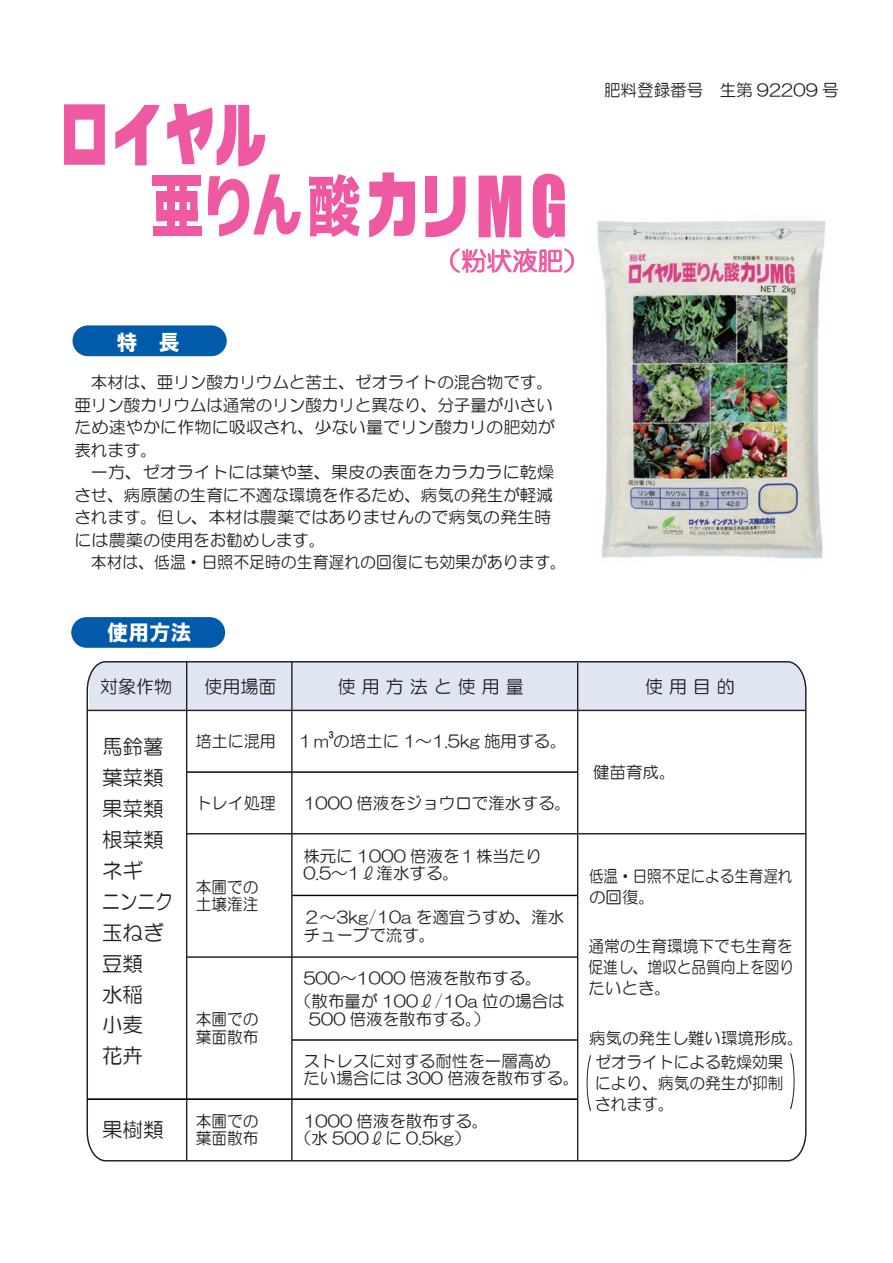
<style>
.page{position:relative;width:893px;height:1263px;background:#fff}
.page>*{position:absolute;margin:0;border:0;box-sizing:border-box;transform-origin:0 0}
.t1{font:25.5px "HG Maru Gothic MPRO";color:#ef59a1}
.t2{font:21.45px "HGS Soei Kakugothic UB";color:#fff}
.t3{font:20.55px/30.9px "HG Maru Gothic MPRO";color:#231f20}
.t4{font:18px "HG Maru Gothic MPRO";color:#231f20}
.t5{font:16.8px "HG Maru Gothic MPRO";color:#231f20}
.t6{font:16.5px/17.7px "HG Maru Gothic MPRO";color:#231f20}
.t7{font:16.5px/22.5px "HG Maru Gothic MPRO";color:#231f20;scale:1.04 1}
.t8{font:16.5px/21px "HG Maru Gothic MPRO";color:#231f20;scale:.95 1}
.t9{font:16.5px "HG Maru Gothic MPRO";color:#231f20;scale:.96 1}
.t10{font:16.5px/21px "HG Maru Gothic MPRO";color:#231f20;scale:.88 1}
.t11{font:9px "HGS Soei Kakugothic UB";color:#231f20}
</style>
<div class="page">
<img style="left:597px;top:220px;width:228px;height:339px">
<svg style="left:86px;top:661px;width:721px;height:501px"></svg>
<hr style="left:87px;top:710px;width:719px;height:1px;background:#231f20">
<hr style="left:186px;top:662px;width:1px;height:499px;background:#231f20">
<hr style="left:187px;top:833px;width:619px;height:1px;background:#231f20">
<svg style="left:587px;top:1055px;width:4px;height:56px"></svg>
<svg style="left:790px;top:1053px;width:5px;height:56px"></svg>
<div style="left:71px;top:617px;width:154px;height:31px;background:#015aaa;border-radius:15px"></div>
<div style="left:73px;top:325px;width:154px;height:31px;background:#015aaa;border-radius:15px"></div>
<svg style="left:450px;top:248px;width:124px;height:25px"></svg>
<svg style="left:64px;top:104px;width:41px;height:61px"></svg>
<svg style="left:115px;top:105px;width:45px;height:60px"></svg>
<svg style="left:479px;top:176px;width:42px;height:61px;background:#f06cab"></svg>
<svg style="left:533px;top:174px;width:32px;height:64px;background:#f178b2"></svg>
<div style="left:153px;top:175px;width:48px;height:10px;background:#ef59a1"></div>
<div style="left:153px;top:226px;width:49px;height:10px;background:#ef59a1"></div>
<div style="left:156px;top:191px;width:41px;height:11px;background:#ef59a1"></div>
<div style="left:157px;top:211px;width:40px;height:10px;background:#ef59a1"></div>
<div style="left:156px;top:191px;width:8px;height:30px;background:#ef59a1"></div>
<svg style="left:425px;top:176px;width:41px;height:61px"></svg>
<svg style="left:309px;top:174px;width:51px;height:63px"></svg>
<svg style="left:369px;top:172px;width:46px;height:65px"></svg>
<svg style="left:167px;top:104px;width:134px;height:133px"></svg>
<hr style="left:87px;top:1098px;width:490px;height:2px;background:#030303">
<p class="t5" style="left:604px;top:82px;width:236px">肥料登録番号　生第 92209 号</p>
<h1 class="t1" style="left:435px;top:248px;width:155px">（粉状液肥）</h1>
<h2 class="t2" style="left:117px;top:331px;width:65px">特　長</h2>
<p class="t6" style="left:74px;top:371px;width:482px;line-height:22.5px;text-align:justify">　本材は、亜リン酸カリウムと苦土、ゼオライトの混合物です。亜リン酸カリウムは通常のリン酸カリと異なり、分子量が小さいため速やかに作物に吸収され、少ない量でリン酸カリの肥効が表れます。</p>
<p class="t7" style="left:74px;top:461px;width:463px;text-indent:17px">一方、ゼオライトには葉や茎、果皮の表面をカラカラに乾燥させ、病原菌の生育に不適な環境を作るため、病気の発生が軽減されます。但し、本材は農薬ではありませんので病気の発生時には農薬の使用をお勧めします。</p>
<p class="t9" style="left:91px;top:554px;width:497px">本材は、低温・日照不足時の生育遅れの回復にも効果があります。</p>
<h2 class="t2" style="left:107px;top:621px;width:86px">使用方法</h2>
<p class="t4" style="left:100px;top:677px;width:73px">対象作物</p>
<p class="t4" style="left:204px;top:677px;width:73px">使用場面</p>
<p class="t4" style="left:338px;top:677px;width:187px">使 用 方 法 と 使 用 量</p>
<p class="t4" style="left:645px;top:677px;width:91px">使 用 目 的</p>
<p class="t6" style="left:196px;top:732px;width:82px">培土に混用</p>
<p class="t11" style="left:328px;top:730px;width:7px">3</p>
<p class="t6" style="left:297px;top:732px;width:271px">１m の培土に 1〜1.5kg 施用する。</p>
<p class="t3" style="left:102px;top:732px;width:72px">馬鈴薯葉菜類果菜類根菜類ネギ<br>ニンニク玉ねぎ豆類<br>水稲<br>小麦<br>花卉</p>
<p class="t6" style="left:593px;top:763px;width:84px">健苗育成。</p>
<p class="t6" style="left:303px;top:794px;width:269px">1000 倍液をジョウロで潅水する。</p>
<p class="t6" style="left:196px;top:794px;width:82px">トレイ処理</p>
<p class="t6" style="left:303px;top:847px;width:240px">株元に 1000 倍液を１株当たり<br>0.5〜1ℓ潅水する。</p>
<p class="t10" style="left:589px;top:865px;width:232px">低温・日照不足による生育遅れの回復。</p>
<p class="t8" style="left:589px;top:936px;width:218px;text-align:justify">通常の生育環境下でも生育を促進し、増収と品質向上を図りたいとき。</p>
<p class="t8" style="left:196px;top:878px;width:68px;line-height:17.7px">本圃での土壌潅注</p>
<p class="t6" style="left:303px;top:908px;width:262px">２〜3kg/10a を適宜うすめ、潅水チューブで流す。</p>
<p class="t6" style="left:303px;top:969px;width:240px">500〜1000 倍液を散布する。</p>
<p class="t6" style="left:309px;top:992px;width:257px;text-indent:-14px">（散布量が 100ℓ/10a 位の場合は<br>500 倍液を散布する。）</p>
<p class="t8" style="left:196px;top:1010px;width:68px;line-height:17.7px">本圃での葉面散布</p>
<p class="t6" style="left:589px;top:1029px;width:216px">病気の発生し難い環境形成。</p>
<p class="t6" style="left:303px;top:1052px;width:277px">ストレスに対する耐性を一層高め<br>たい場合には 300 倍液を散布する。</p>
<p class="t8" style="left:595px;top:1051px;width:200px;text-align:justify">ゼオライトによる乾燥効果により、病気の発生が抑制されます。</p>
<p class="t3" style="left:102px;top:1114px;width:63px">果樹類</p>
<p class="t8" style="left:196px;top:1112px;width:68px;line-height:17.7px">本圃での葉面散布</p>
<p class="t6" style="left:295px;top:1112px;width:195px;text-indent:8px">1000 倍液を散布する。（水 500ℓに 0.5kg）</p>
</div>
